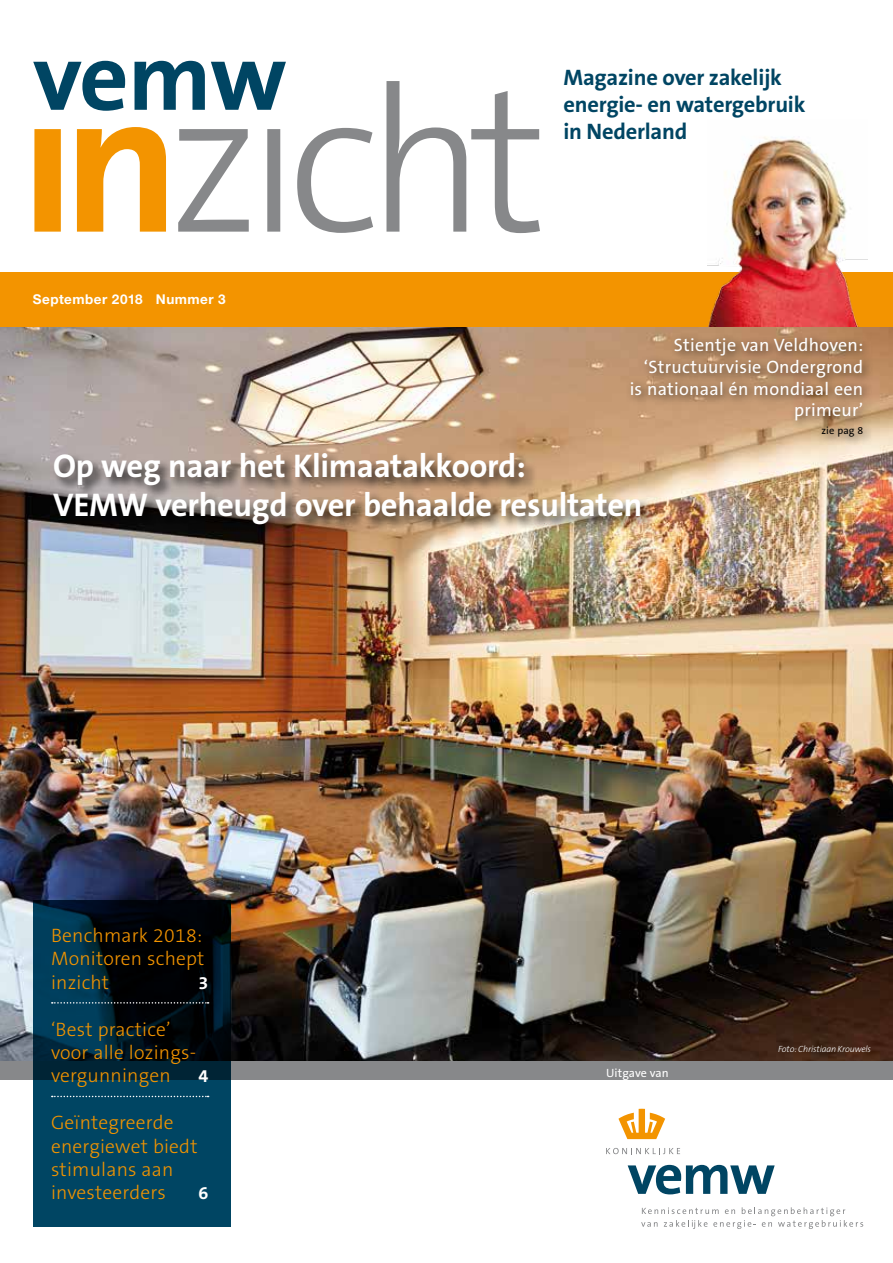
<style>
.page{position:relative;width:893px;height:1263px;background:#fff}
.page>*{position:absolute;margin:0;border:0;box-sizing:border-box;transform-origin:0 0}
.t1{font:300 206.25px "The Sans B W3";letter-spacing:-.06em;color:#87888a}
.t2{font:700 96.6px "The Sans B W7";color:#004563}
.t3{font:700 33px/39px "The Sans B W7";letter-spacing:-.01em;color:#fff}
.t4{font:700 22.5px/27px "The Sans B W7";letter-spacing:-.01em;color:#004563}
.t5{font:300 19.5px/23.4px "The Sans B W3";letter-spacing:.01em;color:#f39400}
.t6{font:18px/21.6px "The Sans B W5 Plain";letter-spacing:.015em;color:#fff;text-align:right}
.t7{font:700 18px "The Sans B W7";color:#fff}
.t8{font:700 13.5px "Helvetica Neue LT Std";letter-spacing:.035em;color:#fff}
.t9{font:12px "The Sans B W5 Plain";letter-spacing:.01em;color:#fff}
.t10{font:10.5px "The Sans B W5 Plain";letter-spacing:.015em;color:#000}
.t11{font:italic 300 9px "The Sans B W3";letter-spacing:-.015em;color:#fff}
.s1{font-family:"The Sans B W7";font-weight:700;color:#f39400}
</style>
<div class="page">
<img style="left:0;top:326px;width:893px;height:735px">
<div style="left:0;top:272px;width:893px;height:54px;background:#f39400"></div>
<div style="left:52px;top:451px;width:602px;height:88px;background:#000;opacity:.75"></div>
<div style="left:0;top:1061px;width:893px;height:18px;background:#87888a"></div>
<div style="left:625px;top:332px;width:249px;height:117px;background:#000;opacity:.75"></div>
<svg style="left:33px;top:900px;width:198px;height:327px;background:#002c41"></svg>
<svg style="left:52px;top:1002px;width:157px;height:1px"></svg>
<svg style="left:52px;top:1096px;width:157px;height:1px"></svg>
<svg style="left:628px;top:1165px;width:147px;height:29px"></svg>
<svg style="left:641px;top:1207px;width:222px;height:22px"></svg>
<svg style="left:606px;top:1148px;width:74px;height:6px"></svg>
<svg style="left:618px;top:1109px;width:47px;height:30px"></svg>
<img style="left:707px;top:136px;width:160px;height:190px">
<h2 class="t2" style="left:33px;top:15px;width:255px">vemw</h2>
<h1 class="t1" style="left:20px;top:29px;width:528px"><span class="s1">in</span>zicht</h1>
<p class="t4" style="left:563px;top:64px;width:244px">Magazine over zakelijk energie- en watergebruik in Nederland</p>
<p class="t8" style="left:33px;top:291px;width:194px">September 2018 Nummer 3</p>
<p class="t6" style="left:630px;top:335px;width:235px">Stientje van Veldhoven: ‘Structuurvisie Ondergrond is nationaal én mondiaal een primeur’</p>
<p class="t10" style="left:821px;top:424px;width:43px">zie pag 8</p>
<h3 class="t3" style="left:53px;top:447px;width:591px">Op weg naar het Klimaatakkoord:<br>VEMW verheugd over behaalde resultaten</h3>
<p class="t5" style="left:51px;top:924px;width:155px;text-align:justify">Benchmark 2018:<br>Monitoren schept inzicht</p>
<p class="t7" style="left:199px;top:971px;width:11px">3</p>
<p class="t5" style="left:51px;top:1017px;width:147px">‘Best practice’ voor alle lozings&shy;vergunningen</p>
<p class="t7" style="left:199px;top:1065px;width:11px">4</p>
<p class="t5" style="left:51px;top:1111px;width:148px">Geïntegreerde energiewet biedt stimulans aan investeerders</p>
<p class="t7" style="left:199px;top:1182px;width:11px">6</p>
<p class="t9" style="left:606px;top:1065px;width:64px">Uitgave van</p>
<p class="t11" style="left:778px;top:1043px;width:94px">Foto: Christiaan Krouwels</p>
</div>
